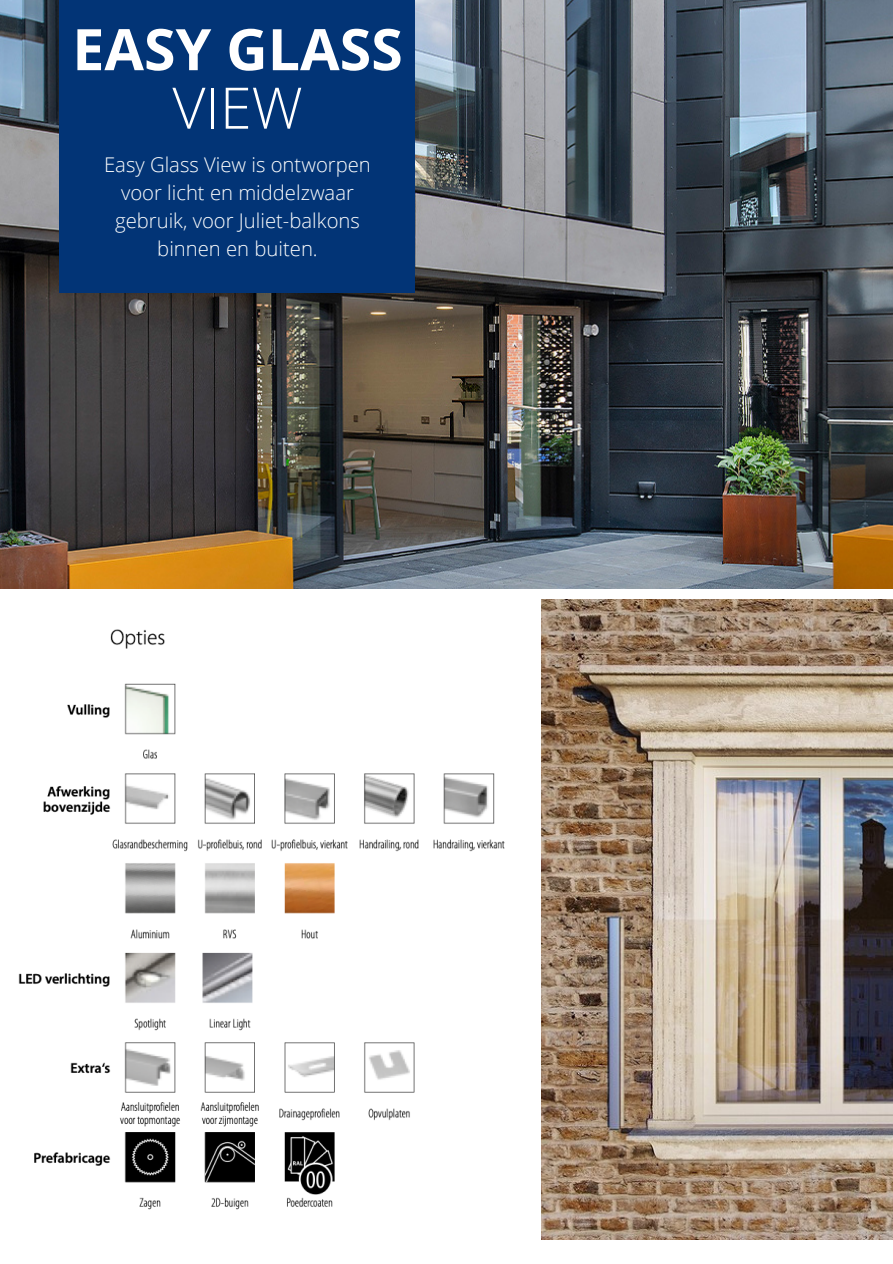
<style>
.page{position:relative;width:893px;height:1264px;background:#fff}
.page>*{position:absolute;margin:0;border:0;box-sizing:border-box;transform-origin:0 0}
.t1{font:700 57.3px "Open Sans";color:#fff}
.t2{font:300 57.3px "Open Sans";color:#fff}
.t3{font:300 20.25px/28px "Open Sans";color:#fff;text-align:center}
</style>
<div class="page">
<img style="left:18px;top:629px;width:487px;height:581px">
<img style="left:0;top:0;width:892px;height:588px">
<img style="left:541px;top:600px;width:351px;height:639px">
<div style="left:59px;top:0;width:355px;height:292px;background:#023476"></div>
<h1 class="t1" style="left:72px;top:9px;width:332px">EASY GLASS</h1>
<h1 class="t2" style="left:172px;top:67px;width:132px">VIEW</h1>
<p class="t3" style="left:104px;top:150px;width:268px">Easy Glass View is ontworpen voor licht en middelzwaar gebruik, voor Juliet-balkons binnen en buiten.</p>
</div>
